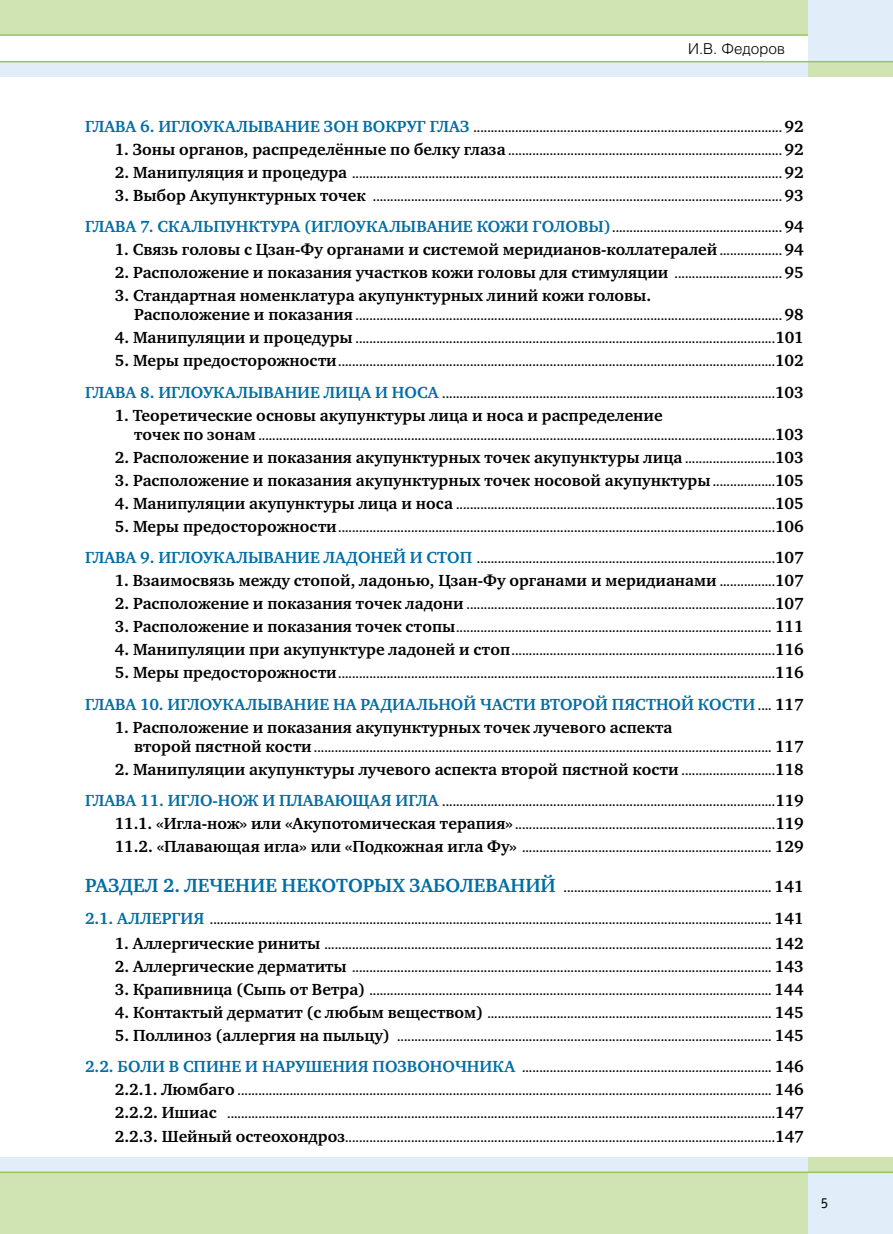
<style>
.page{position:relative;width:893px;height:1234px;background:#fff}
.page>*{position:absolute;margin:0;border:0;box-sizing:border-box;transform-origin:0 0}
.t1{font:700 16.5px "Charter C";color:#000}
.t2{font:700 16.5px "Charter C";color:#006ea6}
.t3{font:15px "Helios Light C";color:#000}
.t4{font:15px "Officina Sans Book C";color:#000}
.t5{font:700 12px/23px "Charter C";color:#000;text-align:justify}
.s1{font-size:16.5px;color:#006ea6}
.s2{font-size:16.5px}
.s3{font-size:12px}
.s4{font-size:12px;color:#000}
.s5{color:#000}
.s6{font-size:19.5px;color:#006ea6}
</style>
<div class="page">
<div style="left:0;top:62px;width:808px;height:15px;background:#e1eefa"></div>
<div style="left:808px;top:0;width:85px;height:62px;background:#e1eefa"></div>
<div style="left:0;top:0;width:808px;height:62px;background:#d0e3b3"></div>
<div style="left:808px;top:62px;width:85px;height:15px;background:#d0e3b3"></div>
<div style="left:0;top:35px;width:808px;height:26px;background:#fff"></div>
<hr style="left:0;top:61px;width:893px;height:1px;background:#98c55a">
<hr style="left:0;top:34px;width:808px;height:2px;background:#98c55a">
<div style="left:0;top:1157px;width:808px;height:14px;background:#e1eefa"></div>
<div style="left:808px;top:1171px;width:85px;height:62px;background:#e1eefa"></div>
<div style="left:0;top:1171px;width:808px;height:62px;background:#d0e3b3"></div>
<div style="left:808px;top:1157px;width:85px;height:14px;background:#d0e3b3"></div>
<hr style="left:0;top:1171px;width:893px;height:1px;background:#98c55a">
<p class="t3" style="left:688px;top:39px;width:98px">И.В. Федоров</p>
<p class="t5" style="left:85px;top:116px;width:720px"><span class="s1">ГЛАВА 6. ИГЛОУКАЛЫВАНИЕ ЗОН ВОКРУГ ГЛАЗ</span> ......................................................................................... <span class="s2">92</span></p>
<p class="t5" style="left:115px;top:139px;width:690px"><span class="s2">1. Зоны органов, распределённые по белку глаза</span> ............................................................................... <span class="s2">92</span></p>
<p class="t5" style="left:115px;top:162px;width:690px"><span class="s2">2. Манипуляция и процедура</span> ............................................................................................................................ <span class="s2">92</span></p>
<p class="t5" style="left:115px;top:185px;width:690px"><span class="s2">3. Выбор Акупунктурных точек</span> ...................................................................................................................... <span class="s2">93</span></p>
<p class="t5" style="left:85px;top:217px;width:720px"><span class="s1">ГЛАВА 7. СКАЛЬПУНКТУРА (ИГЛОУКАЛЫВАНИЕ КОЖИ ГОЛОВЫ)</span>................................................. <span class="s2">94</span></p>
<h1 class="t1" style="left:115px;top:241px;width:690px">1. Связь головы с Цзан-Фу органами и системой меридианов-коллатералей <span class="s3">..................</span> 94</h1>
<h1 class="t1" style="left:115px;top:264px;width:690px">2. Расположение и показания участков кожи головы для стимуляции <span class="s3">...............................</span> 95</h1>
<h1 class="t1" style="left:115px;top:287px;width:538px">3. Стандартная номенклатура акупунктурных линий кожи головы.</h1>
<p class="t5" style="left:134px;top:305px;width:671px"><span class="s2">Расположение и показания</span> ........................................................................................................................... <span class="s2">98</span></p>
<p class="t5" style="left:115px;top:328px;width:690px"><span class="s2">4. Манипуляции и процедуры</span> .........................................................................................................................<span class="s2">101</span></p>
<p class="t5" style="left:115px;top:351px;width:690px"><span class="s2">5. Меры предосторожности</span>..............................................................................................................................<span class="s2">102</span></p>
<p class="t5" style="left:85px;top:382px;width:720px"><span class="s1">ГЛАВА 8. ИГЛОУКАЛЫВАНИЕ ЛИЦА И НОСА</span> ................................................................................................<span class="s2">103</span></p>
<h1 class="t1" style="left:115px;top:406px;width:549px">1. Теоретические основы акупунктуры лица и носа и распределение</h1>
<p class="t5" style="left:134px;top:424px;width:671px"><span class="s2">точек по зонам</span> .....................................................................................................................................................<span class="s2">103</span></p>
<h1 class="t1" style="left:115px;top:448px;width:690px">2. Расположение и показания акупунктурных точек акупунктуры лица <span class="s3">..........................</span>103</h1>
<h1 class="t1" style="left:115px;top:471px;width:690px">3. Расположение и показания акупунктурных точек носовой акупунктуры <span class="s3">..................</span>105</h1>
<p class="t5" style="left:115px;top:493px;width:690px"><span class="s2">4. Манипуляции акупунктуры лица и носа</span> ............................................................................................<span class="s2">105</span></p>
<p class="t5" style="left:115px;top:516px;width:690px"><span class="s2">5. Меры предосторожности</span>..............................................................................................................................<span class="s2">106</span></p>
<p class="t5" style="left:85px;top:547px;width:720px"><span class="s1">ГЛАВА 9. ИГЛОУКАЛЫВАНИЕ ЛАДОНЕЙ И СТОП</span> ......................................................................................<span class="s2">107</span></p>
<h1 class="t1" style="left:115px;top:571px;width:690px">1. Взаимосвязь между стопой, ладонью, Цзан-Фу органами и меридианами <span class="s3">................</span>107</h1>
<p class="t5" style="left:115px;top:593px;width:690px"><span class="s2">2. Расположение и показания точек ладони</span> .........................................................................................<span class="s2">107</span></p>
<p class="t5" style="left:115px;top:616px;width:690px"><span class="s2">3. Расположение и показания точек стопы</span>........................................................................................... <span class="s2">111</span></p>
<p class="t5" style="left:115px;top:639px;width:690px"><span class="s2">4. Манипуляции при акупунктуре ладоней и стоп</span>............................................................................<span class="s2">116</span></p>
<p class="t5" style="left:115px;top:662px;width:690px"><span class="s2">5. Меры предосторожности</span>..............................................................................................................................<span class="s2">116</span></p>
<h1 class="t2" style="left:85px;top:695px;width:720px">ГЛАВА 10. ИГЛОУКАЛЫВАНИЕ НА РАДИАЛЬНОЙ ЧАСТИ ВТОРОЙ ПЯСТНОЙ КОСТИ <span class="s4">....</span> <span class="s5">117</span></h1>
<h1 class="t1" style="left:115px;top:718px;width:559px">1. Расположение и показания акупунктурных точек лучевого аспекта</h1>
<p class="t5" style="left:134px;top:736px;width:671px"><span class="s2">второй пястной кости</span> .................................................................................................................................... <span class="s2">117</span></p>
<h1 class="t1" style="left:115px;top:759px;width:690px">2. Манипуляции акупунктуры лучевого аспекта второй пястной кости <span class="s3">...........................</span>118</h1>
<p class="t5" style="left:115px;top:790px;width:690px;text-indent:-30px"><span class="s1">ГЛАВА 11. ИГЛО-НОЖ И ПЛАВАЮЩАЯ ИГЛА</span> ................................................................................................<span class="s2">119<br>11.1. «Игла-нож» или «Акупотомическая терапия»</span> ...........................................................................<span class="s2">119<br>11.2. «Плавающая игла» или «Подкожная игла Фу»</span> ........................................................................ <span class="s2">129</span></p>
<p class="t5" style="left:85px;top:876px;width:720px"><span class="s6">РАЗДЕЛ 2. ЛЕЧЕНИЕ НЕКОТОРЫХ ЗАБОЛЕВАНИЙ</span> ............................................................ <span class="s2">141</span></p>
<p class="t5" style="left:85px;top:908px;width:720px"><span class="s1">2.1. АЛЛЕРГИЯ</span> .................................................................................................................................................................. <span class="s2">141</span></p>
<p class="t5" style="left:115px;top:933px;width:690px"><span class="s2">1. Аллергические риниты</span> ................................................................................................................................. <span class="s2">142</span></p>
<p class="t5" style="left:115px;top:956px;width:690px"><span class="s2">2. Аллергические дерматиты</span> ......................................................................................................................... <span class="s2">143</span></p>
<p class="t5" style="left:115px;top:979px;width:690px"><span class="s2">3. Крапивница (Сыпь от Ветра)</span> .................................................................................................................... <span class="s2">144</span></p>
<p class="t5" style="left:115px;top:1002px;width:690px"><span class="s2">4. Контактый дерматит (с любым веществом)</span> .................................................................................. <span class="s2">145</span></p>
<p class="t5" style="left:115px;top:1025px;width:690px"><span class="s2">5. Поллиноз (аллергия на пыльцу)</span> ............................................................................................................ <span class="s2">145</span></p>
<p class="t5" style="left:115px;top:1056px;width:690px;text-indent:-30px"><span class="s1">2.2. БОЛИ В СПИНЕ И НАРУШЕНИЯ ПОЗВОНОЧНИКА</span> ........................................................................ <span class="s2">146<br>2.2.1. Люмбаго</span> .......................................................................................................................................................... <span class="s2">146<br>2.2.2. Ишиас</span> ..............................................................................................................................................................<span class="s2">147<br>2.2.3. Шейный остеохондроз</span>............................................................................................................................<span class="s2">147</span></p>
<p class="t4" style="left:821px;top:1194px;width:9px">5</p>
</div>
